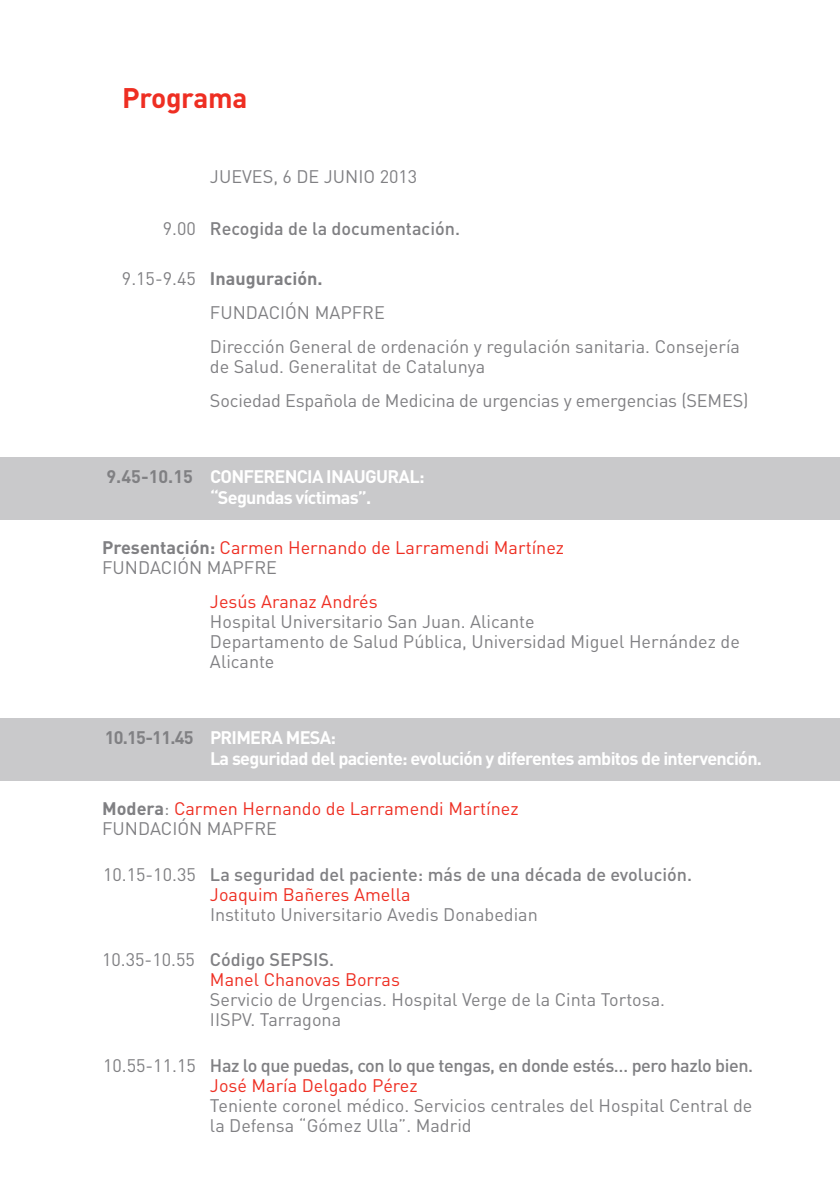
<style>
.page{position:relative;width:840px;height:1191px;background:#fff}
.page>*{position:absolute;margin:0;border:0;box-sizing:border-box;transform-origin:0 0}
.t1{font:700 28px "DIN";letter-spacing:-.01em;color:#ee2e22}
.t2{font:18px/20px "DIN";color:#808083}
.t3{font:18px/20px "DIN";color:#ee2e22}
.t4{font:700 18px/21px "DIN";letter-spacing:-.04em;color:#fff}
.t5{font:500 18px/20px "DIN";color:#808083}
.t6{font:500 18px/20px "DIN";letter-spacing:-.025em;color:#808083}
.s1{font-weight:400}
.s2{font-weight:700}
.s3{color:#808083}
.s4{font-weight:700;color:#808083}
.s5{font-weight:400;color:#ee2e22}
.s6{font-weight:500;color:#808083}
</style>
<div class="page">
<div style="left:0;top:457px;width:839px;height:62px;background:#c9c9cb"></div>
<div style="left:0;top:718px;width:839px;height:62px;background:#c9c9cb"></div>
<h1 class="t1" style="left:122px;top:80px;width:127px">Programa</h1>
<p class="t2" style="left:210px;top:166px;width:209px">Jueves, 6 de junio 2013</p>
<p class="t5" style="left:163px;top:218px;width:298px"><span class="s1">9.00</span> Recogida de la documentación.</p>
<p class="t2" style="left:210px;top:261px;width:531px;line-height:34.2px;text-indent:-88px">9.15-9.45 <span class="s2">Inauguración.<br></span>FUN DACI ÓN MAPFRE<br>Dirección General de ordenación y regulación sanitaria. Consejería</p>
<p class="t2" style="left:210px;top:349px;width:539px;line-height:34.2px">de Salud. Generalitat de Catalunya<br>Sociedad Española de Medicina de urgencias y emergencias (SEMES)</p>
<p class="t4" style="left:210px;top:465px;width:216px;text-indent:-103px"><span class="s3">9.45-10.15</span> CONFERENCIA INAUGURAL: “Segundas víctimas”.</p>
<p class="t3" style="left:102px;top:537px;width:463px"><span class="s4">Presentación:</span> Carmen Hernando de Larramendi Martínez<br><span class="s3">FUN DACI ÓN MAPFRE</span></p>
<p class="t3" style="left:210px;top:591px;width:169px">Jesús Aranaz Andrés</p>
<p class="t2" style="left:210px;top:611px;width:531px">Hospital U niversitario San Juan. Alicante<br>Departamento de Salud Pública, U niversidad Miguel Hernández de<br>Alicante</p>
<p class="t4" style="left:210px;top:726px;width:553px;text-indent:-105px"><span class="s3">10.15-11.45</span> PRIMERA MESA:<br>La seguridad del paciente: evolución y diferentes ambitos de intervención.</p>
<p class="t3" style="left:102px;top:798px;width:417px"><span class="s4">Modera</span><span class="s3">:</span> Carmen Hernando de Larramendi Martínez<br><span class="s3">FUN DACI ÓN MAPFRE</span></p>
<p class="t5" style="left:210px;top:863px;width:483px;text-indent:-107px"><span class="s1">10.15-10.35</span> La seguridad del paciente: más de una década de evolución.<br><span class="s5">Joaquim Bañeres Amella</span></p>
<p class="t2" style="left:102px;top:903px;width:29px">I</p>
<p class="t2" style="left:215px;top:903px;width:324px">nstituto U niversitario Avedis Donabedian</p>
<p class="t3" style="left:210px;top:949px;width:191px;text-indent:-108px"><span class="s3">10.35-10.55</span> <span class="s6">Código SEPSIS.<br></span>Manel Chanovas Borras</p>
<p class="t2" style="left:210px;top:989px;width:456px">Servicio de U rgencias. Hospital Verge de la Cinta Tortosa.<br>IISPV. Tarragona</p>
<p class="t6" style="left:210px;top:1054px;width:544px;text-indent:-107px"><span class="s1">10.55-11.15</span> Haz lo que puedas, con lo que tengas, en donde estés… pero hazlo bien.<br><span class="s5">José María Delgado Pérez</span></p>
<p class="t2" style="left:210px;top:1094px;width:543px">Teniente coronel médico. Servicios centrales del Hospital Central de la Defensa “Gómez U lla”. Madrid</p>
</div>
